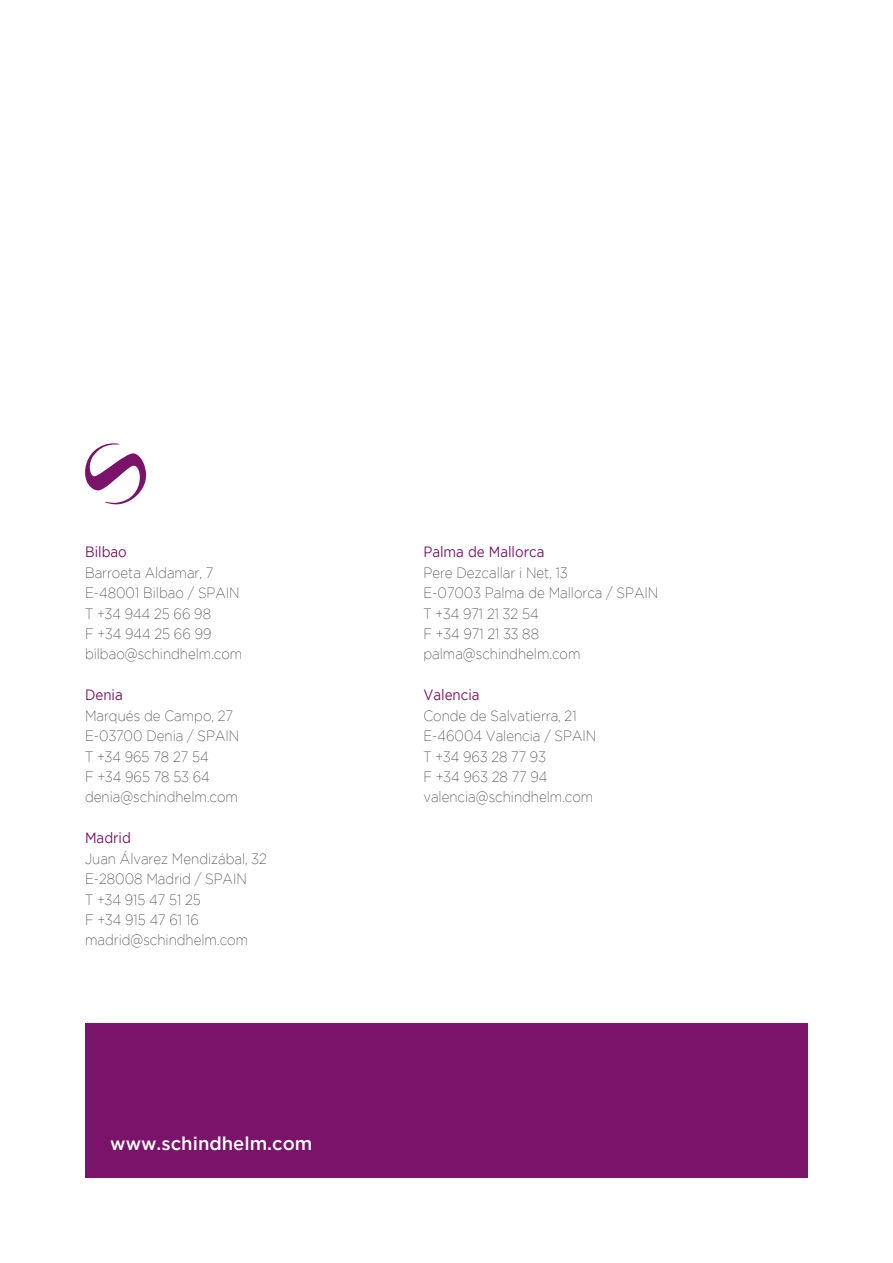
<style>
.page{position:relative;width:893px;height:1263px;background:#fff}
.page>*{position:absolute;margin:0;border:0;box-sizing:border-box;transform-origin:0 0}
.t1{font:500 18.45px "Gotham";color:#fff}
.t2{font:200 14.85px "Gotham";color:#3c3c3a;scale:.9 1}
.t3{font:14.85px "Gotham";color:#7a1369;scale:.9 1}
.s1{font-size:18px}
</style>
<div class="page">
<div style="left:85px;top:1023px;width:723px;height:155px;background:#7a1369"></div>
<svg style="left:85px;top:443px;width:62px;height:62px"></svg>
<p class="t3" style="left:85px;top:544px;width:48px">Bilbao</p>
<p class="t2" style="left:85px;top:564px;width:144px">Barroeta Aldamar, 7</p>
<p class="t2" style="left:85px;top:585px;width:173px">E-48001 Bilbao / SPAIN</p>
<p class="t2" style="left:85px;top:605px;width:142px">T +34 944 25 66 98</p>
<p class="t2" style="left:85px;top:626px;width:142px">F +34 944 25 66 99</p>
<p class="t2" style="left:85px;top:646px;width:176px">bilbao@schindhelm.com</p>
<p class="t3" style="left:85px;top:687px;width:44px">Denia</p>
<p class="t2" style="left:85px;top:707px;width:166px">Marqués de Campo, 27</p>
<p class="t2" style="left:85px;top:728px;width:173px">E-03700 Denia / SPAIN</p>
<p class="t2" style="left:85px;top:748px;width:139px">T +34 965 78 27 54</p>
<p class="t2" style="left:85px;top:769px;width:140px">F +34 965 78 53 64</p>
<p class="t2" style="left:85px;top:789px;width:171px">denia@schindhelm.com</p>
<p class="t3" style="left:85px;top:830px;width:53px">Madrid</p>
<p class="t2" style="left:85px;top:850px;width:203px">Juan Álvarez Mendizábal, 32</p>
<p class="t2" style="left:85px;top:871px;width:181px">E-28008 Madrid / SPAIN</p>
<p class="t2" style="left:85px;top:891px;width:130px">T +34 915 47 51 25</p>
<p class="t2" style="left:85px;top:912px;width:128px">F +34 915 47 61 16</p>
<p class="t2" style="left:85px;top:932px;width:183px">madrid@schindhelm.com</p>
<p class="t1" style="left:110px;top:1133px;width:204px"><span class="s1">www.</span>schindhelm.com</p>
<p class="t3" style="left:423px;top:544px;width:136px">Palma de Mallorca</p>
<p class="t2" style="left:423px;top:564px;width:162px">Pere Dezcallar i Net, 13</p>
<p class="t2" style="left:423px;top:585px;width:262px">E-07003 Palma de Mallorca / SPAIN</p>
<p class="t2" style="left:423px;top:605px;width:129px">T +34 971 21 32 54</p>
<p class="t2" style="left:423px;top:626px;width:130px">F +34 971 21 33 88</p>
<p class="t2" style="left:423px;top:646px;width:176px">palma@schindhelm.com</p>
<p class="t3" style="left:423px;top:687px;width:64px">Valencia</p>
<p class="t2" style="left:423px;top:707px;width:172px">Conde de Salvatierra, 21</p>
<p class="t2" style="left:423px;top:728px;width:194px">E-46004 Valencia / SPAIN</p>
<p class="t2" style="left:423px;top:748px;width:138px">T +34 963 28 77 93</p>
<p class="t2" style="left:423px;top:769px;width:139px">F +34 963 28 77 94</p>
<p class="t2" style="left:423px;top:789px;width:190px">valencia@schindhelm.com</p>
</div>
